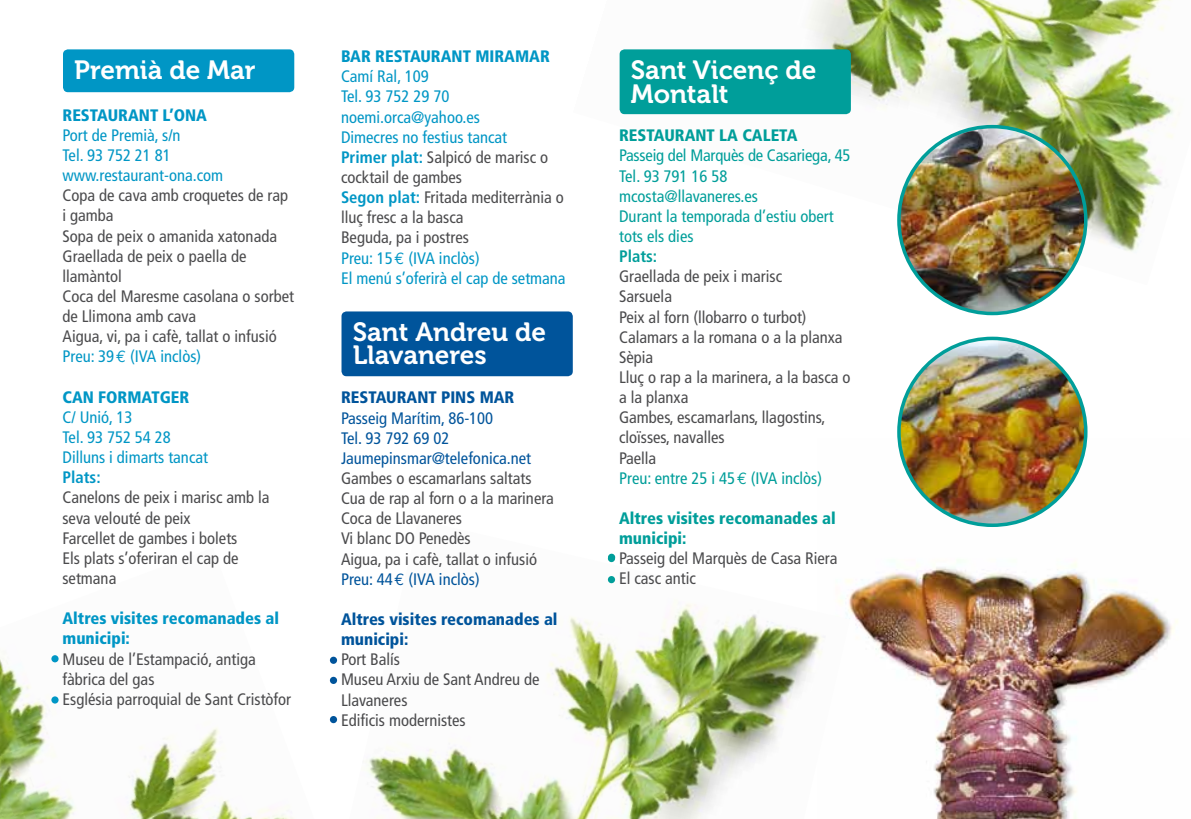
<style>
.page{position:relative;width:1191px;height:819px;background:#fff}
.page>*{position:absolute;margin:0;border:0;box-sizing:border-box;transform-origin:0 0}
.t1{font:26.25px/24.5px "Museo 700";color:#fff}
.t2{font:condensed 16.62px/20.1px "Frutiger";color:#4b4b4d}
.t3{font:condensed 16.62px/20.1px "Frutiger";color:#0096c5}
.t4{font:condensed 16.62px/20.1px "Frutiger";color:#009e9a}
.t5{font:900 condensed 16.62px/20.1px "Frutiger";color:#0096c5}
.t6{font:condensed 16.62px/20.1px "Frutiger";color:#00549b}
.t7{font:900 condensed 16.62px/20.1px "Frutiger";color:#009e9a}
.t8{font:900 condensed 16.62px/20.1px "Frutiger";color:#00549b}
.t9{font:700 condensed 16.62px "Frutiger";color:#009e9a}
.t10{font:700 condensed 16.62px "Frutiger";color:#0096c5}
.s1{color:#0096c5}
.s2{font-family:"Euro Mono";font-stretch:normal;color:#0096c5}
.s3{font-weight:700}
.s4{color:#4b4b4d}
.s5{font-family:"Euro Mono";font-stretch:normal}
.s6{color:#00549b}
.s7{font-family:"Euro Mono";font-stretch:normal;color:#00549b}
.s8{color:#009e9a}
.s9{font-family:"Euro Mono";font-stretch:normal;color:#009e9a}
</style>
<div class="page">
<img style="left:850px;top:438px;width:328px;height:381px">
<img style="left:621px;top:0;width:555px;height:285px">
<div style="left:619px;top:49px;width:232px;height:65px;background:#009e9a;border-radius:5px"></div>
<img style="left:899px;top:127px;width:186px;height:186px;border-radius:93px">
<div style="left:897px;top:125px;width:190px;height:190px;border:4px solid #009e9a;border-radius:50%"></div>
<img style="left:899px;top:338px;width:186px;height:187px;border-radius:93px">
<div style="left:897px;top:336px;width:190px;height:191px;border:4px solid #009e9a;border-radius:50%"></div>
<img style="left:366px;top:553px;width:484px;height:266px">
<img style="left:0;top:657px;width:294px;height:162px">
<div style="left:51px;top:655px;width:8px;height:7px;background:#0096c5;border-radius:50%"></div>
<div style="left:51px;top:696px;width:8px;height:7px;background:#0096c5;border-radius:50%"></div>
<div style="left:63px;top:49px;width:231px;height:43px;background:#0096c5;border-radius:5px"></div>
<div style="left:330px;top:656px;width:7px;height:7px;background:#00549b;border-radius:50%"></div>
<div style="left:330px;top:676px;width:7px;height:8px;background:#00549b;border-radius:50%"></div>
<div style="left:330px;top:716px;width:7px;height:7px;background:#00549b;border-radius:50%"></div>
<div style="left:341px;top:311px;width:232px;height:65px;background:#00549b;border-radius:5px"></div>
<div style="left:608px;top:555px;width:7px;height:7px;background:#009e9a;border-radius:50%"></div>
<div style="left:608px;top:576px;width:7px;height:7px;background:#009e9a;border-radius:50%"></div>
<h1 class="t1" style="left:74px;top:58px;width:183px">Premià de Mar</h1>
<p class="t5" style="left:62px;top:105px;width:146px">RESTAURANT L’ONA</p>
<p class="t3" style="left:62px;top:125px;width:162px">Port de Premià, s/n<br>Tel. 93 752 21 81 www.restaurant-ona.com</p>
<p class="t2" style="left:62px;top:185px;width:233px">Copa de cava amb croquetes de rap i gamba<br>Sopa de peix o amanida xatonada<br>Graellada de peix o paella de llamàntol<br>Coca del Maresme casolana o sorbet de Llimona amb cava<br>Aigua, vi, pa i cafè, tallat o infusió<br><span class="s1">Preu: 39</span> <span class="s2">E</span> <span class="s1">(IVA inclòs)</span></p>
<p class="t5" style="left:62px;top:387px;width:128px">CAN FORMATGER</p>
<p class="t3" style="left:62px;top:407px;width:147px">C/ Unió, 13<br>Tel. 93 752 54 28<br>Dilluns i dimarts tancat</p>
<p class="t10" style="left:62px;top:467px;width:40px">Plats:</p>
<p class="t2" style="left:62px;top:487px;width:209px">Canelons de peix i marisc amb la seva velouté de peix<br>Farcellet de gambes i bolets<br>Els plats s’oferiran el cap de setmana</p>
<p class="t5" style="left:62px;top:608px;width:218px">Altres visites recomanades al municipi:</p>
<p class="t2" style="left:62px;top:648px;width:230px">Museu de l’Estampació, antiga fàbrica del gas<br>Església parroquial de Sant Cristòfor</p>
<p class="t5" style="left:341px;top:46px;width:210px">BAR RESTAURANT MIRAMAR</p>
<p class="t3" style="left:341px;top:66px;width:226px">Camí Ral, 109<br>Tel. 93 752 29 70 noemi.orca@yahoo.es<br>Dimecres no festius tancat<br><span class="s3">Primer plat:</span> <span class="s4">Salpicó de marisc o cocktail de gambes<br></span><span class="s3">Segon plat:</span> <span class="s4">Fritada mediterrània o lluç fresc a la basca<br>Beguda, pa i postres<br></span>Preu: 15 <span class="s5">E</span> (IVA inclòs)<br>El menú s’oferirà el cap de setmana</p>
<h1 class="t1" style="left:353px;top:320px;width:195px;line-height:22.8px">Sant Andreu de<br>Llavaneres</h1>
<p class="t8" style="left:341px;top:387px;width:175px">RESTAURANT PINS MAR</p>
<p class="t6" style="left:341px;top:408px;width:192px">Passeig Marítim, 86-100<br>Tel. 93 792 69 02<br>Jaumepinsmar@telefonica.net</p>
<p class="t2" style="left:341px;top:468px;width:214px">Gambes o escamarlans saltats<br>Cua de rap al forn o a la marinera<br>Coca de Llavaneres<br>Vi blanc DO Penedès<br>Aigua, pa i cafè, tallat o infusió<br><span class="s6">Preu: 44</span> <span class="s7">E</span> <span class="s6">(IVA inclòs)</span></p>
<p class="t8" style="left:341px;top:609px;width:218px">Altres visites recomanades al municipi:</p>
<p class="t2" style="left:341px;top:649px;width:200px">Port Balís<br>Museu Arxiu de Sant Andreu de<br>Llavaneres<br>Edificis modernistes</p>
<h1 class="t1" style="left:631px;top:58px;width:187px">Sant Vicenç de<br>Montalt</h1>
<p class="t7" style="left:619px;top:125px;width:180px">RESTAURANT LA CALETA</p>
<p class="t4" style="left:619px;top:146px;width:233px">Passeig del Marquès de Casariega, 45<br>Tel. 93 791 16 58 mcosta@llavaneres.es<br>Durant la temporada d’estiu obert tots els dies</p>
<p class="t9" style="left:619px;top:246px;width:40px">Plats:</p>
<p class="t2" style="left:619px;top:266px;width:233px">Graellada de peix i marisc<br>Sarsuela<br>Peix al forn (llobarro o turbot)<br>Calamars a la romana o a la planxa<br>Sèpia<br>Lluç o rap a la marinera, a la basca o a la planxa<br>Gambes, escamarlans, llagostins, cloïsses, navalles<br>Paella<br><span class="s8">Preu: entre 25 i 45</span> <span class="s9">E</span> <span class="s8">(IVA inclòs)</span></p>
<p class="t7" style="left:619px;top:508px;width:218px">Altres visites recomanades al municipi:</p>
<p class="t2" style="left:619px;top:548px;width:220px">Passeig del Marquès de Casa Riera<br>El casc antic</p>
</div>
